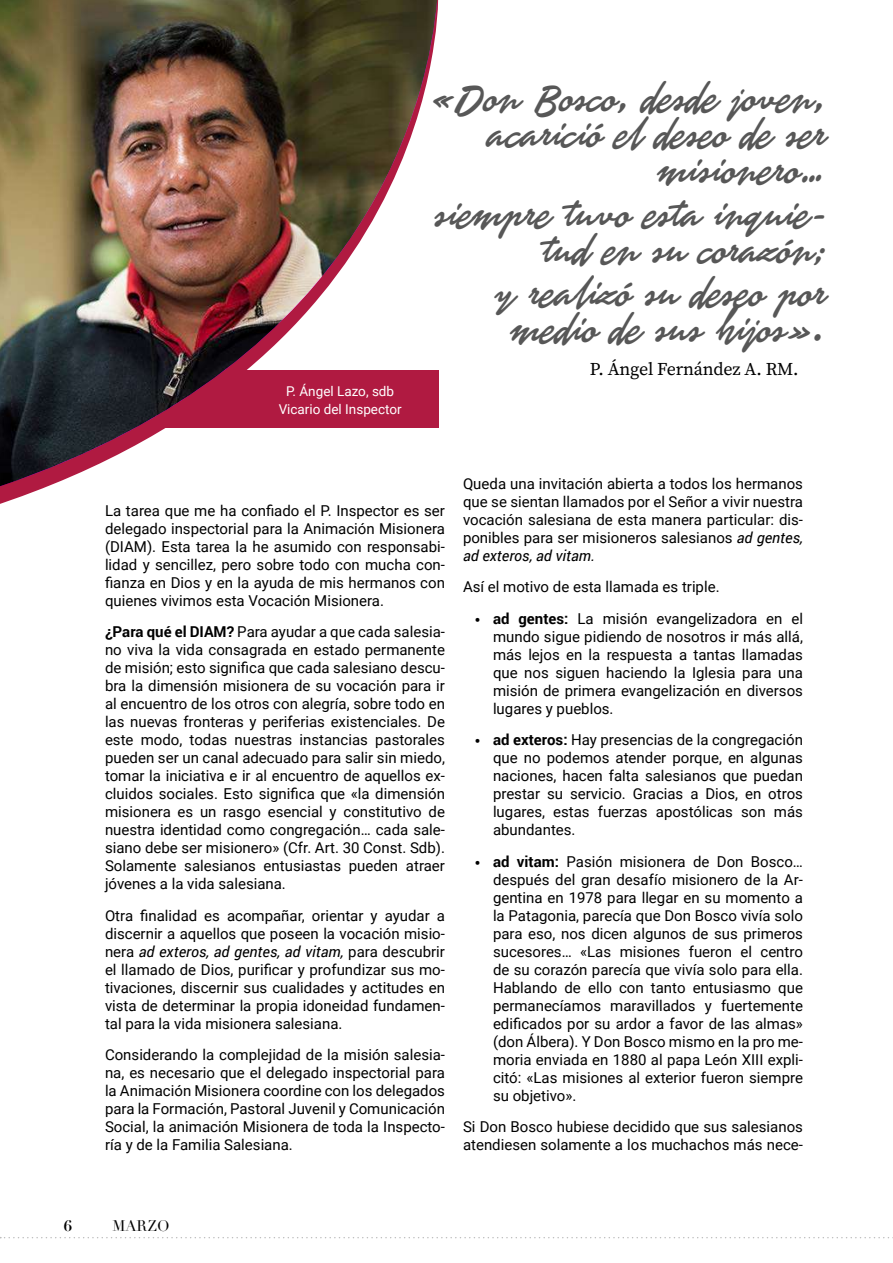
<style>
.page{position:relative;width:893px;height:1263px;background:#fff}
.page>*{position:absolute;margin:0;border:0;box-sizing:border-box;transform-origin:0 0}
.t1{font:43.5px/36px "Finition PERSONALUSEONLY";letter-spacing:-.005em;color:#575757;text-align:right}
.t2{font:18px "Source Serif Pro";letter-spacing:-.01em;color:#000}
.t3{font:15px/18px "Roboto";color:#000;text-align:justify}
.t4{font:15px "Didot";color:#000}
.t5{font:700 15px "Didot";color:#000}
.t6{font:13.5px/18px "Roboto";color:#fff;text-align:center}
.s1{font-weight:700}
.s2{font-style:italic}
.s3{font-family:"Montserrat";font-weight:700}
</style>
<div class="page">
<svg style="left:0;top:1237px;width:893px;height:1px"></svg>
<img style="left:0;top:0;width:437px;height:486px">
<p class="t6" style="left:279px;top:382px;width:124px">P. Ángel Lazo, sdb<br>Vicario del Inspector</p>
<h1 class="t1" style="left:429px;top:79px;width:399px">«Don Bosco, desde joven, acarició el deseo de ser misionero…</h1>
<h1 class="t1" style="left:435px;top:195px;width:393px">siempre tuvo esta inquie&shy;tud en su corazón;</h1>
<h1 class="t1" style="left:495px;top:274px;width:333px;text-align:center">y realizó su deseo por medio de sus hijos».</h1>
<p class="t2" style="left:590px;top:359px;width:210px">P. Ángel Fernández A. RM.</p>
<p class="t3" style="left:105px;top:501px;width:341px">La tarea que me ha confiado el P. Inspector es ser delegado inspectorial para la Animación Misionera (DIAM). Esta tarea la he asumido con responsabi&shy;lidad y sencillez, pero sobre todo con mucha con&shy;fianza en Dios y en la ayuda de mis hermanos con quienes vivimos esta Vocación Misionera.</p>
<p class="t3" style="left:105px;top:622px;width:341px"><span class="s1">¿Para qué el DIAM?</span> Para ayudar a que cada salesia&shy;no viva la vida consagrada en estado permanente de misión; esto significa que cada salesiano descu&shy;bra la dimensión misionera de su vocación para ir al encuentro de los otros con alegría, sobre todo en las nuevas fronteras y periferias existenciales. De este modo, todas nuestras instancias pastorales pueden ser un canal adecuado para salir sin miedo, tomar la iniciativa e ir al encuentro de aquellos ex&shy;cluidos sociales. Esto significa que «la dimensión misionera es un rasgo esencial y constitutivo de nuestra identidad como congregación… cada sale&shy;siano debe ser misionero» (Cfr. Art. 30 Const. Sdb).<br>Solamente salesianos entusiastas pueden atraer jóvenes a la vida salesiana.</p>
<p class="t3" style="left:105px;top:906px;width:341px">Otra finalidad es acompañar, orientar y ayudar a discernir a aquellos que poseen la vocación misio&shy;nera <span class="s2">ad exteros, ad gentes, ad vitam,</span> para descubrir el llamado de Dios, purificar y profundizar sus mo&shy;tivaciones, discernir sus cualidades y actitudes en vista de determinar la propia idoneidad fundamen&shy;tal para la vida misionera salesiana.</p>
<p class="t3" style="left:105px;top:1045px;width:341px">Considerando la complejidad de la misión salesia&shy;na, es necesario que el delegado inspectorial para la Animación Misionera coordine con los delegados para la Formación, Pastoral Juvenil y Comunicación Social, la animación Misionera de toda la Inspecto&shy;ría y de la Familia Salesiana.</p>
<p class="t3" style="left:463px;top:474px;width:341px">Queda una invitación abierta a todos los hermanos que se sientan llamados por el Señor a vivir nuestra vocación salesiana de esta manera particular: dis&shy;ponibles para ser misioneros salesianos <span class="s2">ad gentes, ad exteros, ad vitam.</span></p>
<p class="t3" style="left:463px;top:577px;width:258px">Así el motivo de esta llamada es triple.</p>
<p class="t3" style="left:493px;top:609px;width:311px;text-indent:-18px"><span class="s3">•</span> <span class="s1">ad gentes:</span> La misión evangelizadora en el mundo sigue pidiendo de nosotros ir más allá, más lejos en la respuesta a tantas llamadas que nos siguen haciendo la Iglesia para una misión de primera evangelización en diversos lugares y pueblos.</p>
<p class="t3" style="left:493px;top:730px;width:311px;text-indent:-18px"><span class="s3">•</span> <span class="s1">ad exteros:</span> Hay presencias de la congregación que no podemos atender porque, en algunas naciones, hacen falta salesianos que puedan prestar su servicio. Gracias a Dios, en otros lugares, estas fuerzas apostólicas son más abundantes.</p>
<p class="t3" style="left:493px;top:852px;width:311px;text-indent:-18px"><span class="s3">•</span> <span class="s1">ad vitam:</span> Pasión misionera de Don Bosco… después del gran desafío misionero de la Ar&shy;gentina en 1978 para llegar en su momento a la Patagonia, parecía que Don Bosco vivía solo para eso, nos dicen algunos de sus primeros sucesores… «Las misiones fueron el centro de su corazón parecía que vivía solo para ella.<br>Hablando de ello con tanto entusiasmo que permanecíamos maravillados y fuertemente edificados por su ardor a favor de las almas» (don Álbera). Y Don Bosco mismo en la pro me&shy;moria enviada en 1880 al papa León XIII expli&shy;citó: «Las misiones al exterior fueron siempre su objetivo».</p>
<p class="t3" style="left:463px;top:1117px;width:341px">Si Don Bosco hubiese decidido que sus salesianos atendiesen solamente a los muchachos más nece-</p>
<p class="t5" style="left:64px;top:1216px;width:10px">6</p>
<p class="t4" style="left:112px;top:1217px;width:59px">MARZO</p>
</div>
